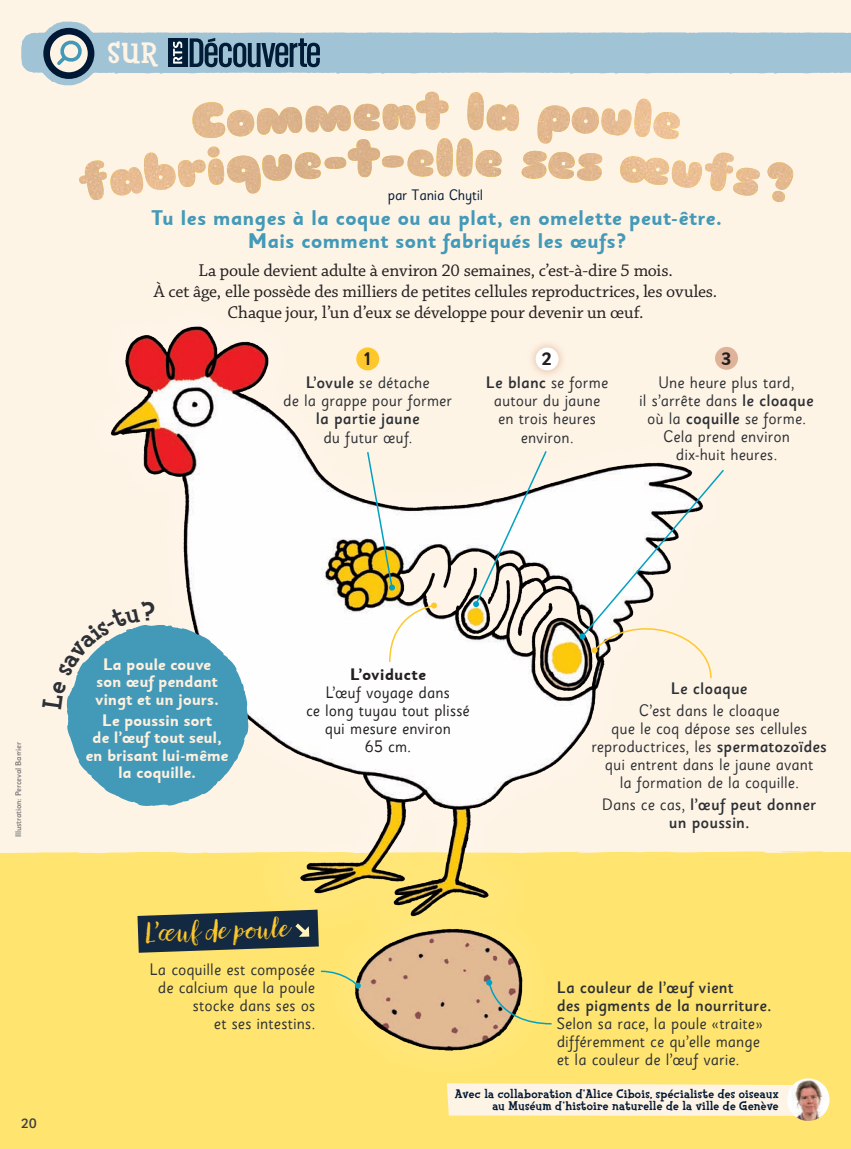
<style>
.page{position:relative;width:851px;height:1149px;background:#fff}
.page>*{position:absolute;margin:0;border:0;box-sizing:border-box;transform-origin:0 0}
.Titre_rubrique{font:800 30px "Fink";color:#fef4e6}
.Légende{font:27px "Canvas Script";color:#fec82d}
.Chapo{font:700 21px/22.5px "Sassoon Sans";color:#4299b8;text-align:center}
.Txt_courant{font:18px/21px "Chaparral Pro";letter-spacing:-.01em;color:#231f20;text-align:center}
.Txt_courant-2{font:700 18px "Sassoon Sans";color:#231f20}
.Légende-2{font:16.5px/18px "Sassoon Sans";color:#2d3035;text-align:center}
.Légende-3{font:700 16.5px/17.2px "Sassoon Sans";letter-spacing:-.02em;color:#fef0de;text-align:center}
.Légende-4{font:16.5px/18px "Sassoon Sans";color:#231f20;text-align:center}
.Légende-5{font:500 16.5px/18px "Sassoon Sans";letter-spacing:.005em;color:#2d3035;text-align:center}
.Légende-6{font:700 16.5px "Sassoon Sans";color:#231f20}
.Txt_courant-3{font:15px "Sassoon Sans";letter-spacing:-.015em;color:#011834}
.t1{font:500 13.5px "Sassoon Sans";color:#3e3e3f}
.Légende-7{font:800 12.75px/12px "Fink";letter-spacing:.02em;color:#011834;text-align:right}
.t2{font:500 8.25px "Sassoon Sans";letter-spacing:-.02em;color:#57585a}
.s1{font-weight:500}
.s2{font-weight:400}
</style>
<div class="page">
<div style="left:0;top:0;width:850px;height:1148px;background:#fef4e6"></div>
<div style="left:0;top:851px;width:850px;height:297px;background:#ffe570"></div>
<div style="left:70px;top:287px;width:673px;height:668px;background:#fff;opacity:.06"></div>
<img style="left:0;top:322px;width:822px;height:596px">
<svg style="left:447px;top:1082px;width:346px;height:33px"></svg>
<img style="left:786px;top:1077px;width:43px;height:43px;border-radius:21px">
<svg style="left:21px;top:21px;width:829px;height:64px"></svg>
<div style="left:330px;top:903px;width:217px;height:171px;background:#ffe571"></div>
<img style="left:355px;top:923px;width:168px;height:128px">
<svg style="left:473px;top:449px;width:75px;height:158px"></svg>
<svg style="left:366px;top:450px;width:29px;height:140px"></svg>
<svg style="left:579px;top:468px;width:146px;height:211px"></svg>
<svg style="left:388px;top:602px;width:49px;height:61px;background:#f4f1e9"></svg>
<svg style="left:319px;top:969px;width:42px;height:19px"></svg>
<svg style="left:486px;top:979px;width:67px;height:45px"></svg>
<div style="left:356px;top:347px;width:23px;height:23px;background:#fec82d;border-radius:50%"></div>
<div style="left:715px;top:347px;width:22px;height:22px;background:#dfb399;border-radius:50%"></div>
<svg style="left:526px;top:338px;width:41px;height:41px"></svg>
<div style="left:535px;top:347px;width:23px;height:23px;background:#fff;border-radius:50%"></div>
<svg style="left:137px;top:909px;width:182px;height:43px;background:#394749"></svg>
<svg style="left:79px;top:106px;width:714px;height:96px"></svg>
<img style="left:192px;top:92px;width:459px;height:45px">
<svg style="left:42px;top:600px;width:207px;height:206px"></svg>
<p class="Titre_rubrique" style="left:108px;top:34px;width:53px">SUR</p>
<p class="Txt_courant-3" style="left:387px;top:186px;width:97px">par Tania Chytil</p>
<p class="Chapo" style="left:151px;top:207px;width:572px">Tu les manges à la coque ou au plat, en omelette peut-être.<br>Mais comment sont fabriqués les œufs?</p>
<p class="Txt_courant" style="left:154px;top:260px;width:565px">La poule devient adulte à environ 20 semaines, c’est-à-dire 5 mois.<br>À cet âge, elle possède des milliers de petites cellules reproductrices, les ovules.<br>Chaque jour, l’un d’eux se développe pour devenir un œuf.</p>
<p class="Txt_courant-2" style="left:362px;top:348px;width:11px">1</p>
<p class="Légende-2" style="left:283px;top:374px;width:170px"><span class="s1">L’ovule</span> se détache<br>de la grappe pour former <span class="s1">la partie jaune<br></span>du futur œuf.</p>
<p class="Txt_courant-2" style="left:542px;top:348px;width:11px">2</p>
<p class="Légende-2" style="left:486px;top:374px;width:124px"><span class="s1">Le blanc</span> se forme autour du jaune en trois heures environ.</p>
<p class="Txt_courant-2" style="left:721px;top:347px;width:11px">3</p>
<p class="Légende-2" style="left:639px;top:373px;width:176px">Une heure plus tard,<br>il s’arrête dans <span class="s1">le cloaque </span>où la <span class="s1">coquille</span> se forme.<br>Cela prend environ dix-huit heures.</p>
<p class="t2" style="left:14px;top:837px;width:97px;rotate:-90deg">Illustration: Perceval Barrier</p>
<p class="t1" style="left:21px;top:1114px;width:17px">20</p>
<p class="Légende-3" style="left:95px;top:655px;width:125px">La poule couve son œuf pendant vingt et un jours.</p>
<p class="Légende-3" style="left:85px;top:711px;width:145px">Le poussin sort<br>de l’œuf tout seul, en brisant lui-même la coquille.</p>
<p class="Légende-6" style="left:350px;top:663px;width:78px">L’oviducte</p>
<p class="Légende-4" style="left:306px;top:683px;width:165px">L’œuf voyage dans<br>ce long tuyau tout plissé qui mesure environ<br>65 cm.</p>
<p class="Légende" style="left:146px;top:915px;width:145px;rotate:-2deg">L’œuf de poule</p>
<p class="Légende-2" style="left:150px;top:960px;width:167px;text-align:right">La coquille est composée de calcium que la poule stocke dans ses os<br>et ses intestins.</p>
<p class="Légende-5" style="left:670px;top:679px;width:78px">Le cloaque</p>
<p class="Légende-2" style="left:591px;top:701px;width:237px">C’est dans le cloaque<br>que le coq dépose ses cellules reproductrices, les <span class="s1">spermatozoïdes </span>qui entrent dans le jaune avant<br>la formation de la coquille.</p>
<p class="Légende-5" style="left:602px;top:795px;width:215px"><span class="s2">Dans ce cas,</span> l’œuf peut donner un poussin.</p>
<p class="Légende-2" style="left:556px;top:978px;width:216px;text-align:left"><span class="s1">La couleur de l’œuf vient<br>des pigments de la nourriture.<br></span>Selon sa race, la poule «traite» différemment ce qu’elle mange et la couleur de l’œuf varie.</p>
<p class="Légende-7" style="left:454px;top:1087px;width:325px">Avec la collaboration d’Alice Cibois, spécialiste des oiseaux au Muséum d’histoire naturelle de la ville de Genève</p>
</div>
